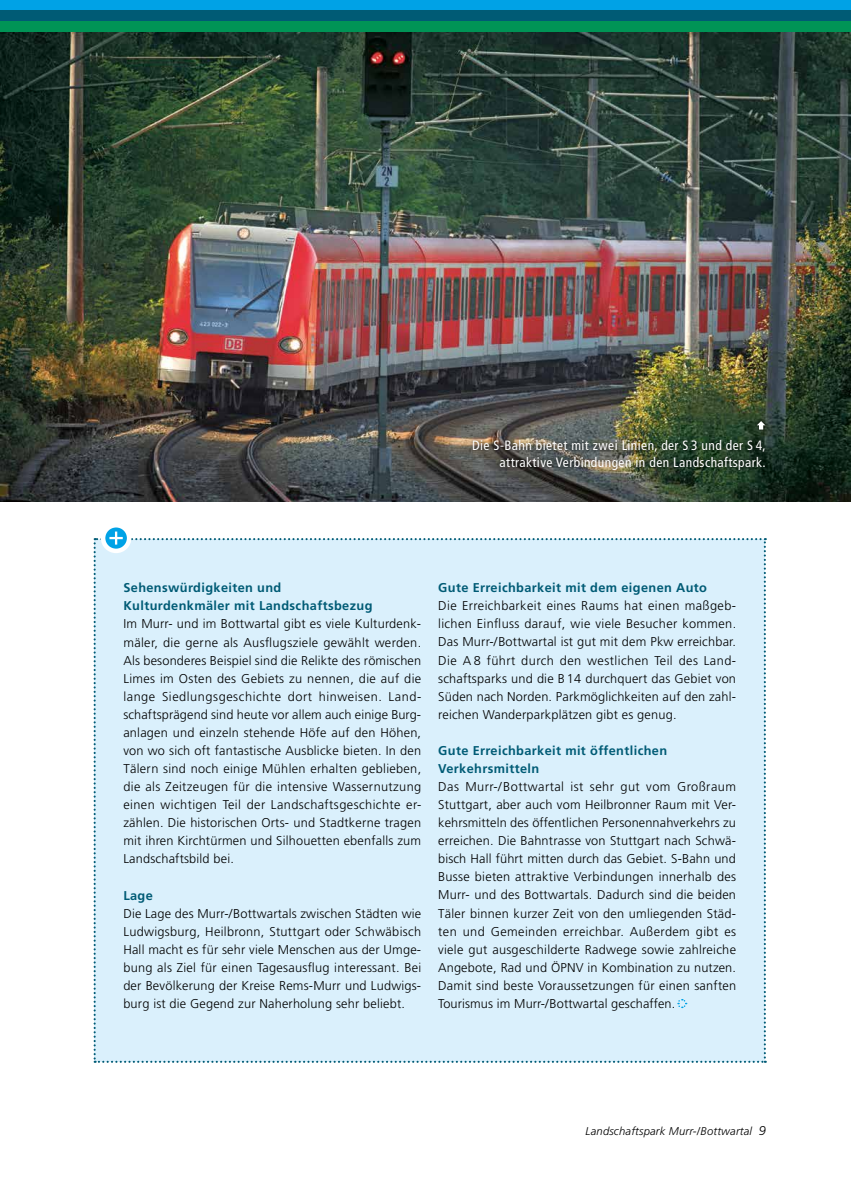
<style>
.page{position:relative;width:851px;height:1191px;background:#fff}
.page>*{position:absolute;margin:0;border:0;box-sizing:border-box;transform-origin:0 0}
.t1{font:condensed 13.5px/16.5px "Frutiger";letter-spacing:.03em;color:#fff;text-align:right}
.t2{font:300 12.75px/18px "Frutiger";letter-spacing:.015em;color:#000;text-align:justify}
.t3{font:700 12.75px/18px "Frutiger";letter-spacing:.03em;color:#005b75}
.t4{font:italic 300 11.25px "Frutiger";letter-spacing:.015em;color:#000}
.s1{font-size:12.75px}
</style>
<div class="page">
<svg style="left:103px;top:525px;width:26px;height:26px"></svg>
<div style="left:101px;top:523px;width:30px;height:30px;border:4px solid #fff;border-radius:50%"></div>
<img style="left:0;top:32px;width:850px;height:470px">
<div style="left:94px;top:531px;width:671px;height:531px;background:#daf0fc"></div>
<div style="left:468px;top:417px;width:301px;height:57px;background:#000;opacity:.9"></div>
<svg style="left:756px;top:421px;width:9px;height:8px"></svg>
<div style="left:0;top:0;width:850px;height:11px;background:#00a2e6"></div>
<div style="left:0;top:11px;width:850px;height:10px;background:#005b75"></div>
<div style="left:0;top:21px;width:850px;height:11px;background:#009456"></div>
<p class="t1" style="left:472px;top:437px;width:295px">Die S-Bahn bietet mit zwei Linien, der S 3 und der S 4, attraktive Verbindungen in den Landschaftspark.</p>
<p class="t3" style="left:123px;top:579px;width:250px">Sehenswürdigkeiten und<br>Kulturdenkmäler mit Landschaftsbezug</p>
<p class="t2" style="left:123px;top:615px;width:299px">Im Murr- und im Bottwartal gibt es viele Kulturdenk&shy;mäler, die gerne als Ausflugsziele gewählt werden.<br>Als besonderes Beispiel sind die Relikte des römischen Limes im Osten des Gebiets zu nennen, die auf die lange Siedlungsgeschichte dort hinweisen. Land&shy;schaftsprägend sind heute vor allem auch einige Burg&shy;anlagen und einzeln stehende Höfe auf den Höhen, von wo sich oft fantastische Ausblicke bieten. In den Tälern sind noch einige Mühlen erhalten geblieben, die als Zeitzeugen für die intensive Wassernutzung einen wichtigen Teil der Landschaftsgeschichte er&shy;zählen. Die historischen Orts- und Stadtkerne tragen mit ihren Kirchtürmen und Silhouetten ebenfalls zum Landschaftsbild bei.</p>
<p class="t3" style="left:123px;top:886px;width:31px">Lage</p>
<p class="t2" style="left:123px;top:904px;width:299px">Die Lage des Murr-/Bottwartals zwischen Städten wie Ludwigsburg, Heilbronn, Stuttgart oder Schwäbisch Hall macht es für sehr viele Menschen aus der Umge&shy;bung als Ziel für einen Tagesausflug interessant. Bei der Bevölkerung der Kreise Rems-Murr und Ludwigs&shy;burg ist die Gegend zur Naherholung sehr beliebt.</p>
<p class="t3" style="left:438px;top:578px;width:270px">Gute Erreichbarkeit mit dem eigenen Auto</p>
<p class="t2" style="left:438px;top:597px;width:299px">Die Erreichbarkeit eines Raums hat einen maßgeb&shy;lichen Einfluss darauf, wie viele Besucher kommen.<br>Das Murr-/Bottwartal ist gut mit dem Pkw erreichbar.<br>Die A 8 führt durch den westlichen Teil des Land&shy;schaftsparks und die B 14 durchquert das Gebiet von Süden nach Norden. Parkmöglichkeiten auf den zahl&shy;reichen Wanderparkplätzen gibt es genug.</p>
<p class="t3" style="left:438px;top:741px;width:230px">Gute Erreichbarkeit mit öffentlichen<br>Verkehrsmitteln</p>
<p class="t2" style="left:438px;top:777px;width:299px">Das Murr-/Bottwartal ist sehr gut vom Großraum Stuttgart, aber auch vom Heilbronner Raum mit Ver&shy;kehrsmitteln des öffentlichen Personennahverkehrs zu erreichen. Die Bahntrasse von Stuttgart nach Schwä&shy;bisch Hall führt mitten durch das Gebiet. S-Bahn und Busse bieten attraktive Verbindungen innerhalb des Murr- und des Bottwartals. Dadurch sind die beiden Täler binnen kurzer Zeit von den umliegenden Städ&shy;ten und Gemeinden erreichbar. Außerdem gibt es viele gut ausgeschilderte Radwege sowie zahlreiche Angebote, Rad und ÖPNV in Kombination zu nutzen.<br>Damit sind beste Voraussetzungen für einen sanften Tourismus im Murr-/Bottwartal geschaffen.</p>
<p class="t4" style="left:585px;top:1124px;width:182px">Landschaftspark Murr-/Bottwartal <span class="s1">9</span></p>
</div>
